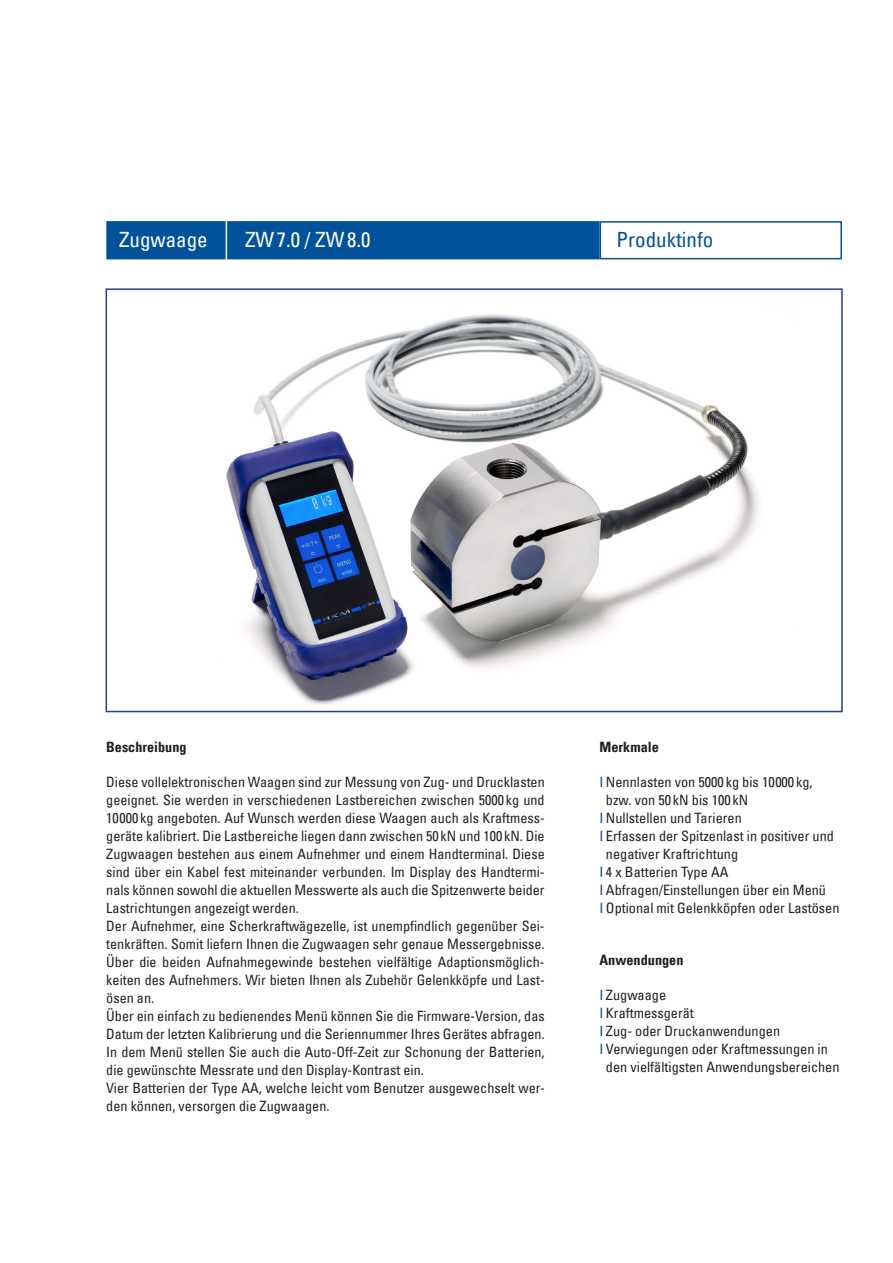
<style>
.page{position:relative;width:893px;height:1263px;background:#fff}
.page>*{position:absolute;margin:0;border:0;box-sizing:border-box;transform-origin:0 0}
.t1{font:condensed 21px "Univers";color:#fff}
.t2{font:condensed 21px "Univers";color:#01529b}
.t3{font:condensed 14.25px/18px "Univers";color:#231f20}
.t4{font:700 condensed 14.25px "Univers";color:#231f20}
</style>
<div class="page">
<div style="left:106px;top:221px;width:494px;height:38px;background:#01529b;border:2px solid #01529b"></div>
<div style="left:600px;top:221px;width:242px;height:38px;background:#fff;border:2px solid #01529b"></div>
<hr style="left:226px;top:219px;width:1px;height:43px;background:#fff">
<img style="left:226px;top:314px;width:533px;height:391px">
<div style="left:106px;top:288px;width:737px;height:424px;border:2px solid #253f8e"></div>
<h1 class="t1" style="left:119px;top:226px;width:90px">Zugwaage</h1>
<h1 class="t1" style="left:245px;top:226px;width:127px">ZW7.0 / ZW8.0</h1>
<h1 class="t2" style="left:617px;top:226px;width:98px">Produktinfo</h1>
<p class="t4" style="left:106px;top:738px;width:82px">Beschreibung</p>
<p class="t3" style="left:106px;top:773px;width:440px">Diese vollelektronischen Waagen sind zur Messung von Zug- und Drucklasten geeignet. Sie werden in verschiedenen Lastbereichen zwischen 5000 kg und 10000 kg angeboten. Auf Wunsch werden diese Waagen auch als Kraftmess&shy;geräte kalibriert. Die Lastbereiche liegen dann zwischen 50 kN und 100 kN. Die Zugwaagen bestehen aus einem Aufnehmer und einem Handterminal. Diese sind über ein Kabel fest miteinander verbunden. Im Display des Handtermi&shy;nals können sowohl die aktuellen Messwerte als auch die Spitzenwerte beider Lastrichtungen angezeigt werden.<br>Der Aufnehmer, eine Scherkraftwägezelle, ist unempfindlich gegenüber Sei&shy;tenkräften. Somit liefern Ihnen die Zugwaagen sehr genaue Messergebnisse.<br>Über die beiden Aufnahmegewinde bestehen vielfältige Adaptionsmöglich&shy;keiten des Aufnehmers. Wir bieten Ihnen als Zubehör Gelenkköpfe und Last&shy;ösen an.<br>Über ein einfach zu bedienendes Menü können Sie die Firmware-Version, das Datum der letzten Kalibrierung und die Seriennummer Ihres Gerätes abfragen.<br>In dem Menü stellen Sie auch die Auto-Off-Zeit zur Schonung der Batterien, die gewünschte Messrate und den Display-Kontrast ein.<br>Vier Batterien der Type AA, welche leicht vom Benutzer ausgewechselt wer&shy;den können, versorgen die Zugwaagen.</p>
<p class="t4" style="left:600px;top:738px;width:61px">Merkmale</p>
<p class="t3" style="left:606px;top:773px;width:235px">Nennlasten von 5000 kg bis 10000 kg, bzw. von 50 kN bis 100 kN<br>Nullstellen und Tarieren<br>Erfassen der Spitzenlast in positiver und negativer Kraftrichtung<br>4 x Batterien Type AA<br>Abfragen/Einstellungen über ein Menü<br>Optional mit Gelenkköpfen oder Lastösen</p>
<p class="t4" style="left:600px;top:951px;width:85px">Anwendungen</p>
<p class="t3" style="left:606px;top:986px;width:235px">Zugwaage<br>Kraftmessgerät<br>Zug- oder Druckanwendungen<br>Verwiegungen oder Kraftmessungen in den vielfältigsten Anwendungsbereichen</p>
</div>
